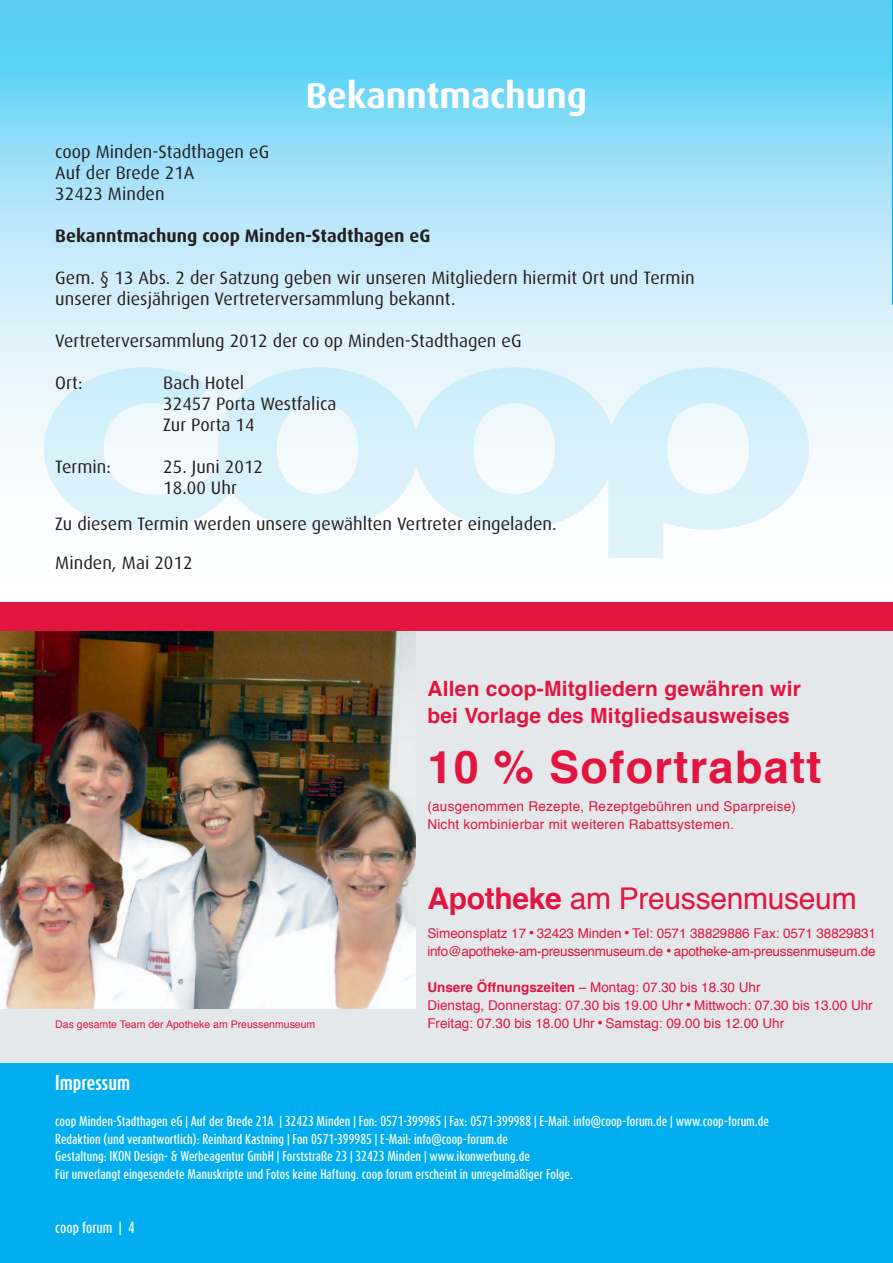
<style>
.page{position:relative;width:893px;height:1263px;background:#fff}
.page>*{position:absolute;margin:0;border:0;box-sizing:border-box;transform-origin:0 0}
.t1{font:700 45px "Helvetica";letter-spacing:.03em;color:#e21541}
.t2{font:700 36px "Dax";letter-spacing:-.005em;color:#fff}
.t3{font:30px "Helvetica";letter-spacing:-.01em;color:#e21541}
.t4{font:700 21px/27px "Helvetica";letter-spacing:.01em;color:#e21541}
.t5{font:18px/21px "Dax";color:#231f20}
.t6{font:700 18px "Dax";color:#231f20}
.t7{font:700 18px "Dax Compact";color:#fff}
.t8{font:13.5px/18px "Helvetica";color:#e21541}
.t9{font:13.5px/18px "Helvetica";letter-spacing:-.02em;color:#e21541}
.t10{font:13.5px/18px "Helvetica";letter-spacing:.02em;color:#e21541}
.t11{font:500 13.5px "Dax Compact";color:#fff}
.t12{font:500 12px/17.9px "Dax Compact";color:#fff}
.t13{font:10.5px "Helvetica";color:#e21541}
.s1{font-weight:700}
</style>
<div class="page">
<div style="left:0;top:619px;width:893px;height:466px;background:#e4e8eb"></div>
<img style="left:0;top:631px;width:416px;height:377px">
<svg style="left:0;top:0;width:893px;height:558px;background:#a6e3f8"></svg>
<div style="left:0;top:1064px;width:893px;height:199px;background:#00aeef"></div>
<svg style="left:44px;top:367px;width:765px;height:190px"></svg>
<div style="left:0;top:602px;width:893px;height:29px;background:#e21541"></div>
<h2 class="t2" style="left:306px;top:75px;width:283px">Bekanntmachung</h2>
<h3 class="t5" style="left:55px;top:141px;width:215px">coop Minden-Stadthagen eG<br>Auf der Brede 21A<br>32423 Minden</h3>
<h3 class="t6" style="left:55px;top:225px;width:377px">Bekanntmachung coop Minden-Stadthagen eG</h3>
<h3 class="t5" style="left:55px;top:267px;width:641px">Gem. § 13 Abs. 2 der Satzung geben wir unseren Mitgliedern hiermit Ort und Termin unserer diesjährigen Vertreterversammlung bekannt.</h3>
<h3 class="t5" style="left:55px;top:330px;width:468px">Vertreterversammlung 2012 der co op Minden-Stadthagen eG</h3>
<h3 class="t5" style="left:55px;top:372px;width:29px">Ort:</h3>
<h3 class="t5" style="left:163px;top:372px;width:175px">Bach Hotel<br>32457 Porta Westfalica<br>Zur Porta 14</h3>
<h3 class="t5" style="left:55px;top:456px;width:57px">Termin:</h3>
<h3 class="t5" style="left:163px;top:456px;width:101px">25. Juni 2012<br>18.00 Uhr</h3>
<h3 class="t5" style="left:55px;top:504px;width:503px;line-height:39px">Zu diesem Termin werden unsere gewählten Vertreter eingeladen.<br>Minden, Mai 2012</h3>
<p class="t13" style="left:55px;top:1016px;width:262px">Das gesamte Team der Apotheke am Preussenmuseum</p>
<h3 class="t4" style="left:427px;top:675px;width:375px">Allen coop-Mitgliedern gewähren wir bei Vorlage des Mitgliedsausweises</h3>
<h1 class="t1" style="left:427px;top:731px;width:396px">10 % Sofortrabatt</h1>
<p class="t10" style="left:427px;top:798px;width:370px">(ausgenommen Rezepte, Rezeptgebühren und Sparpreise)<br>Nicht kombinierbar mit weiteren Rabattsystemen.</p>
<h3 class="t3" style="left:427px;top:876px;width:431px"><span class="s1">Apotheke</span> am Preussenmuseum</h3>
<p class="t9" style="left:427px;top:924px;width:450px">Simeonsplatz 17 32423 Minden Tel: 0571 38829886 Fax: 0571 38829831 info@apotheke-am-preussenmuseum.de apotheke-am-preussenmuseum.de</p>
<p class="t8" style="left:427px;top:978px;width:447px"><span class="s1">Unsere Öffnungszeiten</span> – Montag: 07.30 bis 18.30 Uhr<br>Dienstag, Donnerstag: 07.30 bis 19.00 Uhr Mittwoch: 07.30 bis 13.00 Uhr<br>Freitag: 07.30 bis 18.00 Uhr Samstag: 09.00 bis 12.00 Uhr</p>
<h3 class="t7" style="left:55px;top:1071px;width:76px">Impressum</h3>
<p class="t12" style="left:55px;top:1111px;width:715px">coop Minden-Stadthagen eG | Auf der Brede 21A | 32423 Minden | Fon: 0571-399985 | Fax: 0571-399988 | E-Mail: info@coop-forum.de | www.coop-forum.de Redaktion (und verantwortlich): Reinhard Kastning | Fon 0571-399985 | E-Mail: info@coop-forum.de<br>Gestaltung: IKON Design- &amp; Werbeagentur GmbH | Forststraße 23 | 32423 Minden | www.ikonwerbung.de<br>Für unverlangt eingesendete Manuskripte und Fotos keine Haftung. coop forum erscheint in unregelmäßiger Folge.</p>
<p class="t11" style="left:55px;top:1218px;width:81px">coop forum | 4</p>
</div>
